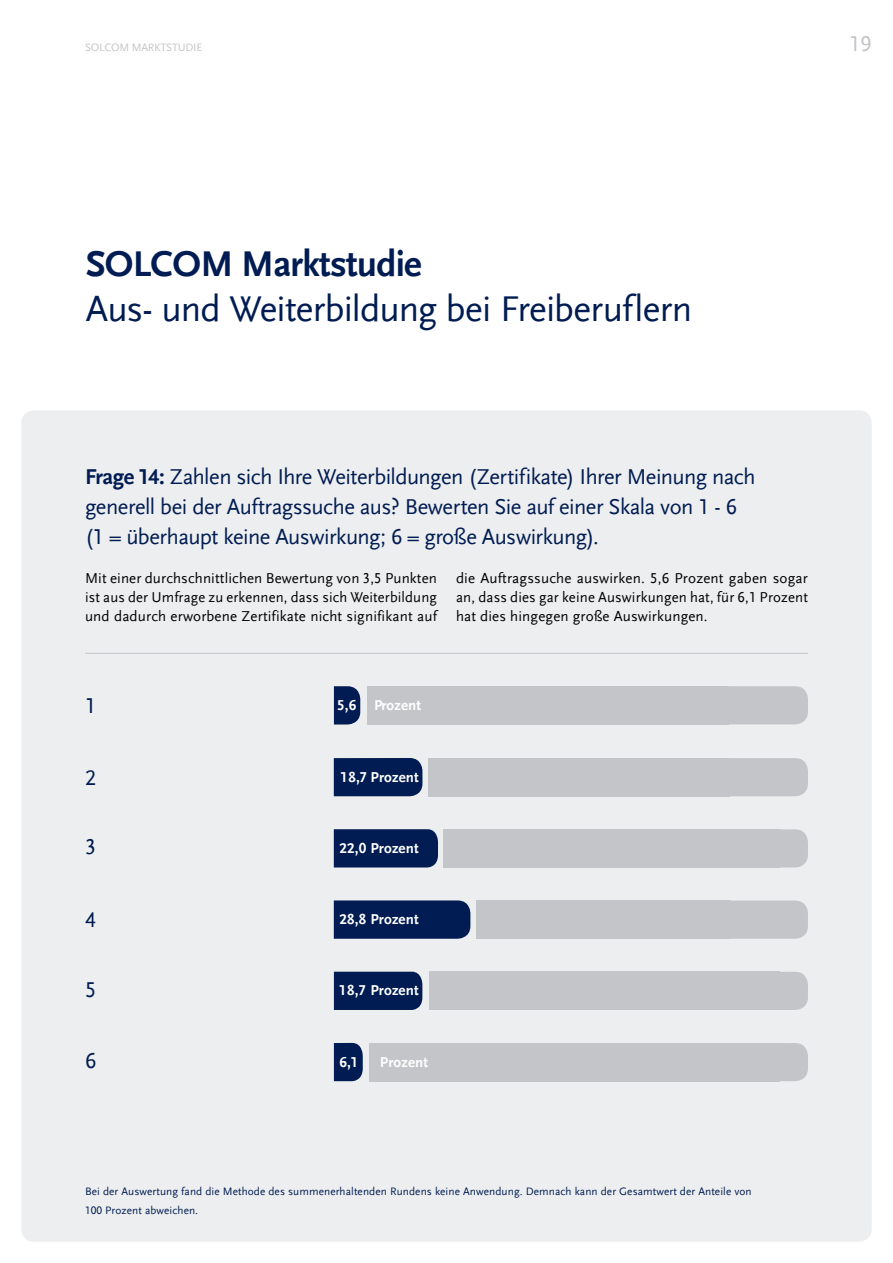
<style>
.page{position:relative;width:893px;height:1263px;background:#fff}
.page>*{position:absolute;margin:0;border:0;box-sizing:border-box;transform-origin:0 0}
.t1{font:37.5px "Scala Sans LF";letter-spacing:-.02em;color:#001c52}
.t2{font:700 37.5px "Scala Sans LF";letter-spacing:-.02em;color:#001c52}
.t3{font:22.5px/30px "Scala Sans LF";letter-spacing:-.025em;color:#001c52}
.t4{font:22.5px "Scala Sans LF";color:#c3c5c8}
.t5{font:15px/19.2px "Scala Sans LF";letter-spacing:.01em;color:#000;text-align:justify}
.t6{font:700 15px "Scala Sans LF";letter-spacing:.01em;color:#fff}
.t7{font:11.25px/19.2px "Scala Sans LF";letter-spacing:.01em;color:#001c52}
.t8{font:11.25px "Scala Sans LF";letter-spacing:-.02em;color:#c3c5c8}
.s1{font-weight:700}
</style>
<div class="page">
<div style="left:21px;top:410px;width:851px;height:832px;background:#edeeef;border-radius:13px"></div>
<hr style="left:85px;top:653px;width:723px;height:1px;background:#c3c5c8">
<div style="left:561px;top:686px;width:247px;height:38px;background:#c3c5c8;border-radius:13px"></div>
<div style="left:367px;top:686px;width:362px;height:38px;background:#c3c5c8"></div>
<div style="left:334px;top:829px;width:104px;height:38px;background:#001c52"></div>
<div style="left:334px;top:972px;width:88px;height:38px;background:#001c52"></div>
<div style="left:560px;top:829px;width:248px;height:38px;background:#c3c5c8;border-radius:13px"></div>
<div style="left:533px;top:972px;width:275px;height:38px;background:#c3c5c8;border-radius:13px"></div>
<div style="left:443px;top:829px;width:336px;height:38px;background:#c3c5c8"></div>
<div style="left:429px;top:972px;width:350px;height:38px;background:#c3c5c8"></div>
<div style="left:677px;top:758px;width:131px;height:38px;background:#c3c5c8;border-radius:13px"></div>
<div style="left:617px;top:900px;width:191px;height:39px;background:#c3c5c8;border-radius:13px"></div>
<div style="left:429px;top:758px;width:301px;height:38px;background:#c3c5c8"></div>
<div style="left:476px;top:900px;width:254px;height:39px;background:#c3c5c8"></div>
<div style="left:334px;top:758px;width:88px;height:38px;background:#001c52"></div>
<svg style="left:334px;top:686px;width:26px;height:38px"></svg>
<div style="left:334px;top:900px;width:136px;height:39px;background:#001c52"></div>
<svg style="left:334px;top:1043px;width:29px;height:38px"></svg>
<div style="left:475px;top:1043px;width:333px;height:38px;background:#c3c5c8;border-radius:13px"></div>
<div style="left:369px;top:1043px;width:410px;height:38px;background:#c3c5c8"></div>
<p class="t8" style="left:85px;top:41px;width:119px">SOLCOM MARKTSTUDIE</p>
<h2 class="t4" style="left:849px;top:31px;width:24px">19</h2>
<h1 class="t2" style="left:86px;top:242px;width:338px">SOLCOM Marktstudie</h1>
<h1 class="t1" style="left:86px;top:288px;width:608px">Aus- und Weiterbildung bei Freiberuflern</h1>
<h2 class="t3" style="left:85px;top:462px;width:672px"><span class="s1">Frage 14:</span> Zahlen sich Ihre Weiterbildungen (Zertifikate) Ihrer Meinung nach generell bei der Auftragssuche aus? Bewerten Sie auf einer Skala von 1 - 6 (1 = überhaupt keine Auswirkung; 6 = große Auswirkung).</h2>
<p class="t5" style="left:85px;top:568px;width:353px">Mit einer durchschnittlichen Bewertung von 3,5 Punkten ist aus der Umfrage zu erkennen, dass sich Weiterbildung und dadurch erworbene Zertifikate nicht signifikant auf</p>
<p class="t5" style="left:456px;top:568px;width:353px">die Auftragssuche auswirken. 5,6 Prozent gaben sogar an, dass dies gar keine Auswirkungen hat, für 6,1 Prozent hat dies hingegen große Auswirkungen.</p>
<h2 class="t3" style="left:85px;top:691px;width:13px">1</h2>
<p class="t6" style="left:337px;top:696px;width:86px">5,6 Prozent</p>
<h2 class="t3" style="left:85px;top:763px;width:13px">2</h2>
<p class="t6" style="left:341px;top:768px;width:80px">18,7 Prozent</p>
<h2 class="t3" style="left:85px;top:832px;width:13px">3</h2>
<p class="t6" style="left:340px;top:840px;width:81px">22,0 Prozent</p>
<h2 class="t3" style="left:85px;top:905px;width:13px">4</h2>
<p class="t6" style="left:340px;top:911px;width:81px">28,8 Prozent</p>
<h2 class="t3" style="left:85px;top:975px;width:13px">5</h2>
<p class="t6" style="left:340px;top:982px;width:81px">18,7 Prozent</p>
<h2 class="t3" style="left:85px;top:1046px;width:13px">6</h2>
<p class="t6" style="left:340px;top:1053px;width:21px">6,1</p>
<p class="t6" style="left:380px;top:1053px;width:50px">Prozent</p>
<p class="t7" style="left:85px;top:1182px;width:668px">Bei der Auswertung fand die Methode des summenerhaltenden Rundens keine Anwendung. Demnach kann der Gesamtwert der Anteile von<br>100 Prozent abweichen.</p>
</div>
